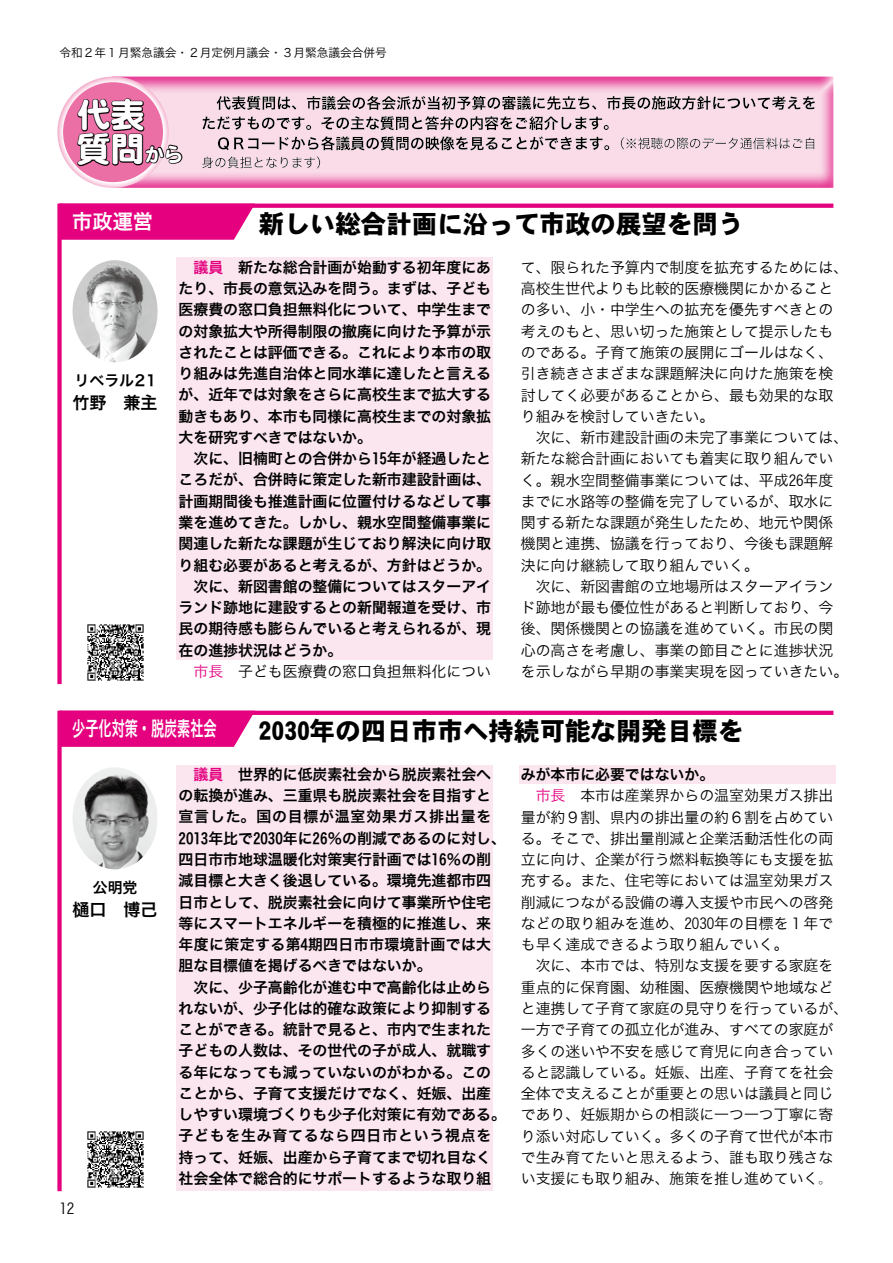
<style>
.page{position:relative;width:893px;height:1263px;background:#fff}
.page>*{position:absolute;margin:0;border:0;box-sizing:border-box;transform-origin:0 0}
.t1{font:34.05px/34px "DF Maru Gothic SB WIN RKSJ H";color:#fff}
.t2{font:25.5px "DFHS Gothic W9 WIN RKSJ H";color:#000}
.t3{font:20.25px "Hiragino Kaku W6 90 ms RKSJ H";color:#fff;scale:.65 1}
.t4{font:20.25px "Hiragino Kaku W6 90 ms RKSJ H";color:#fff}
.t5{font:16.95px "Hiragino Kaku W6 90 ms RKSJ H";color:#000}
.t6{font:14.85px/21.3px "Hiragino Kaku W3 90 ms RKSJ H";color:#000}
.t7{font:14.85px/21.3px "Hiragino Kaku W6 90 ms RKSJ H";color:#000}
.t8{font:11.7px "Hiragino Kaku W3 90 ms RKSJ H";color:#000}
.s1{font-size:20.4px}
.s2{color:#e4007f}
.s3{font-family:"MS Mincho";font-size:13.8px}
</style>
<div class="page">
<div style="left:519px;top:765px;width:317px;height:19px;background:#fbe6ef"></div>
<div style="left:176px;top:765px;width:317px;height:425px;background:#fbe6ef"></div>
<div style="left:176px;top:257px;width:317px;height:403px;background:#fbe6ef"></div>
<div style="left:57px;top:204px;width:5px;height:480px;background:#e4007f"></div>
<img style="left:73px;top:260px;width:85px;height:102px">
<svg style="left:255px;top:204px;width:578px;height:4px;background:#e50b84"></svg>
<svg style="left:61px;top:204px;width:194px;height:36px;background:#e50f86"></svg>
<div style="left:111px;top:76px;width:723px;height:114px;background:#e4007f;opacity:.8"></div>
<svg style="left:57px;top:77px;width:112px;height:111px"></svg>
<div style="left:63px;top:82px;width:100px;height:100px;background:#eb6ea5;border-radius:50%"></div>
<svg style="left:76px;top:92px;width:107px;height:75px"></svg>
<div style="left:57px;top:711px;width:5px;height:480px;background:#e4007f"></div>
<img style="left:73px;top:767px;width:84px;height:102px">
<svg style="left:255px;top:711px;width:578px;height:4px;background:#e40380"></svg>
<svg style="left:61px;top:711px;width:194px;height:36px;background:#e50e86"></svg>
<img style="left:87px;top:624px;width:57px;height:57px">
<img style="left:87px;top:1131px;width:57px;height:57px">
<p class="t8" style="left:60px;top:47px;width:329px">令和２年１月緊急議会・２月定例月議会・３月緊急議会合併号</p>
<h1 class="t1" style="left:77px;top:98px;width:109px">代表質問<span class="s1">から</span></h1>
<h3 class="t4" style="left:72px;top:211px;width:82px">市政運営</h3>
<h2 class="t2" style="left:259px;top:211px;width:486px">新しい総合計画に沿って市政の展望を問う</h2>
<p class="t7" style="left:75px;top:370px;width:86px">リベラル２１</p>
<p class="t5" style="left:73px;top:394px;width:87px">竹野　兼主</p>
<p class="t7" style="left:179px;top:257px;width:314px;text-indent:15px"><span class="s2">議員</span>　新たな総合計画が始動する初年度にあたり、市長の意気込みを問う。まずは、子ども医療費の窓口負担無料化について、中学生までの対象拡大や所得制限の撤廃に向けた予算が示されたことは評価できる。これにより本市の取り組みは先進自治体と同水準に達したと言えるが、近年では対象をさらに高校生まで拡大する動きもあり、本市も同様に高校生までの対象拡大を研究すべきではないか。<br>　次に、旧楠町との合併から15年が経過したところだが、合併時に策定した新市建設計画は、計画期間後も推進計画に位置付けるなどして事業を進めてきた。しかし、親水空間整備事業に関連した新たな課題が生じており解決に向け取り組む必要があると考えるが、方針はどうか。　次に、新図書館の整備についてはスターアイランド跡地に建設するとの新聞報道を受け、市民の期待感も膨らんでいると考えられるが、現在の進捗状況はどうか。</p>
<p class="t6" style="left:193px;top:661px;width:299px"><span class="s2">市長</span>　子ども医療費の窓口負担無料化につい</p>
<p class="t6" style="left:521px;top:257px;width:329px">て、限られた予算内で制度を拡充するためには、高校生世代よりも比較的医療機関にかかることの多い、小・中学生への拡充を優先すべきとの考えのもと、思い切った施策として提示したものである。子育て施策の展開にゴールはなく、引き続きさまざまな課題解決に向けた施策を検討してく必要があることから、最も効果的な取り組みを検討していきたい。<br>　次に、新市建設計画の未完了事業については、新たな総合計画においても着実に取り組んでいく。親水空間整備事業については、平成26年度までに水路等の整備を完了しているが、取水に関する新たな課題が発生したため、地元や関係機関と連携、協議を行っており、今後も課題解決に向け継続して取り組んでいく。<br>　次に、新図書館の立地場所はスターアイランド跡地が最も優位性があると判断しており、今後、関係機関との協議を進めていく。市民の関心の高さを考慮し、事業の節目ごとに進捗状況を示しながら早期の事業実現を図っていきたい。</p>
<h2 class="t2" style="left:259px;top:718px;width:486px">2030年の四日市市へ持続可能な開発目標を</h2>
<h3 class="t3" style="left:72px;top:718px;width:224px">少子化対策・脱炭素社会</h3>
<p class="t7" style="left:179px;top:764px;width:329px;text-indent:15px"><span class="s2">議員</span>　世界的に低炭素社会から脱炭素社会への転換が進み、三重県も脱炭素社会を目指すと宣言した。国の目標が温室効果ガス排出量を<br>2013年比で2030年に26％の削減であるのに対し、四日市市地球温暖化対策実行計画では16％の削減目標と大きく後退している。環境先進都市四日市として、脱炭素社会に向けて事業所や住宅等にスマートエネルギーを積極的に推進し、来年度に策定する第4期四日市市環境計画では大胆な目標値を掲げるべきではないか。<br>　次に、少子高齢化が進む中で高齢化は止められないが、少子化は的確な政策により抑制することができる。統計で見ると、市内で生まれた子どもの人数は、その世代の子が成人、就職する年になっても減っていないのがわかる。このことから、子育て支援だけでなく、妊娠、出産しやすい環境づくりも少子化対策に有効である。子どもを生み育てるなら四日市という視点を持って、妊娠、出産から子育てまで切れ目なく社会全体で総合的にサポートするような取り組</p>
<p class="t7" style="left:521px;top:764px;width:195px">みが本市に必要ではないか。</p>
<p class="t6" style="left:521px;top:786px;width:329px;text-indent:15px"><span class="s2">市長</span>　本市は産業界からの温室効果ガス排出量が約９割、県内の排出量の約６割を占めている。そこで、排出量削減と企業活動活性化の両立に向け、企業が行う燃料転換等にも支援を拡充する。また、住宅等においては温室効果ガス削減につながる設備の導入支援や市民への啓発などの取り組みを進め、2030年の目標を１年でも早く達成できるよう取り組んでいく。<br>　次に、本市では、特別な支援を要する家庭を重点的に保育園、幼稚園、医療機関や地域などと連携して子育て家庭の見守りを行っているが、一方で子育ての孤立化が進み、すべての家庭が多くの迷いや不安を感じて育児に向き合っていると認識している。妊娠、出産、子育てを社会全体で支えることが重要との思いは議員と同じであり、妊娠期からの相談に一つ一つ丁寧に寄り添い対応していく。多くの子育て世代が本市で生み育てたいと思えるよう、誰も取り残さない支援にも取り組み、施策を推し進めていく<span class="s3">。</span></p>
<p class="t7" style="left:93px;top:877px;width:46px">公明党</p>
<p class="t5" style="left:73px;top:901px;width:87px">樋口　博己</p>
<p class="t6" style="left:60px;top:1199px;width:16px">12</p>
</div>
